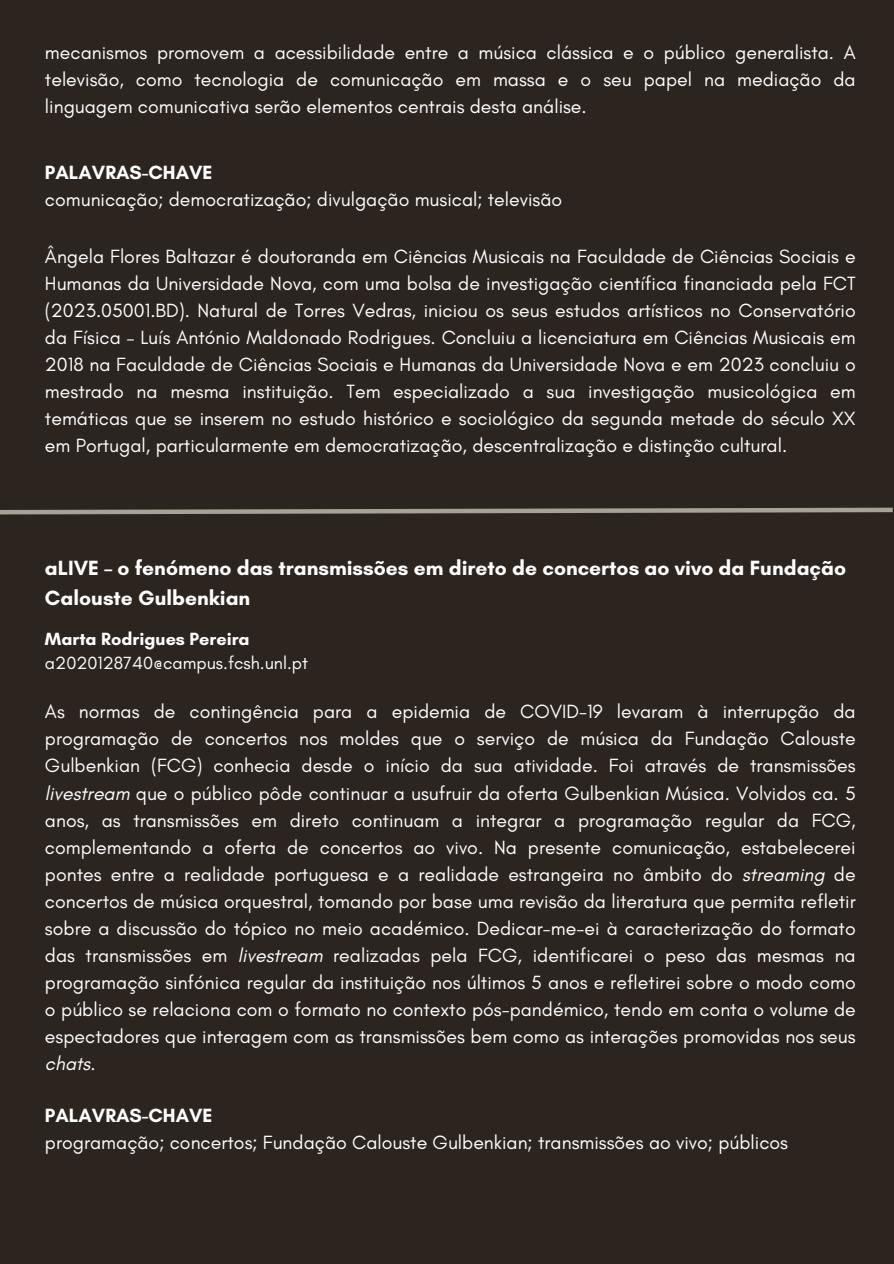
<style>
.page{position:relative;width:894px;height:1264px;background:#fff}
.page>*{position:absolute;margin:0;border:0;box-sizing:border-box;transform-origin:0 0}
.t1{font:700 21px/29.2px "Glacial Indifference";color:#fff}
.t2{font:19.5px/27px "Glacial Indifference";color:#fff;text-align:justify}
.t3{font:18px "Glacial Indifference";color:#fff}
.t4{font:700 18px "Glacial Indifference";color:#fff}
.s1{font-weight:700}
.s2{font-style:italic}
</style>
<div class="page">
<div style="left:0;top:0;width:893px;height:1263px;background:#2c241f"></div>
<svg style="left:0;top:507px;width:893px;height:8px"></svg>
<h2 class="t2" style="left:45px;top:39px;width:812px">mecanismos promovem a acessibilidade entre a música clássica e o público generalista. A televisão, como tecnologia de comunicação em massa e o seu papel na mediação da linguagem comunicativa serão elementos centrais desta análise.</h2>
<h2 class="t2" style="left:45px;top:158px;width:518px"><span class="s1">PALAVRAS-CHAVE<br></span>comunicação; democratização; divulgação musical; televisão</h2>
<h2 class="t2" style="left:45px;top:242px;width:812px">Ângela Flores Baltazar é doutoranda em Ciências Musicais na Faculdade de Ciências Sociais e Humanas da Universidade Nova, com uma bolsa de investigação científica financiada pela FCT (2023.05001.BD). Natural de Torres Vedras, iniciou os seus estudos artísticos no Conservatório da Física – Luís António Maldonado Rodrigues. Concluiu a licenciatura em Ciências Musicais em 2018 na Faculdade de Ciências Sociais e Humanas da Universidade Nova e em 2023 concluiu o mestrado na mesma instituição. Tem especializado a sua investigação musicológica em temáticas que se inserem no estudo histórico e sociológico da segunda metade do século XX em Portugal, particularmente em democratização, descentralização e distinção cultural.</h2>
<p class="t1" style="left:45px;top:553px;width:802px">aLIVE – o fenómeno das transmissões em direto de concertos ao vivo da Fundação<br>Calouste Gulbenkian</p>
<h1 class="t4" style="left:45px;top:627px;width:206px">Marta Rodrigues Pereira</h1>
<p class="t3" style="left:45px;top:652px;width:264px">a2020128740@campus.fcsh.unl.pt</p>
<p class="t2" style="left:45px;top:698px;width:812px">As normas de contingência para a epidemia de COVID-19 levaram à interrupção da programação de concertos nos moldes que o serviço de música da Fundação Calouste Gulbenkian (FCG) conhecia desde o início da sua atividade. Foi através de transmissões <span class="s2">livestream</span> que o público pôde continuar a usufruir da oferta Gulbenkian Música. Volvidos ca. 5 anos, as transmissões em direto continuam a integrar a programação regular da FCG, complementando a oferta de concertos ao vivo. Na presente comunicação, estabelecerei pontes entre a realidade portuguesa e a realidade estrangeira no âmbito do <span class="s2">streaming</span> de concertos de música orquestral, tomando por base uma revisão da literatura que permita refletir sobre a discussão do tópico no meio académico. Dedicar-me-ei à caracterização do formato das transmissões em <span class="s2">livestream</span> realizadas pela FCG, identificarei o peso das mesmas na programação sinfónica regular da instituição nos últimos 5 anos e refletirei sobre o modo como o público se relaciona com o formato no contexto pós-pandémico, tendo em conta o volume de espectadores que interagem com as transmissões bem como as interações promovidas nos seus <span class="s2">chats</span>.</p>
<h2 class="t2" style="left:45px;top:1102px;width:744px"><span class="s1">PALAVRAS-CHAVE<br></span>programação; concertos; Fundação Calouste Gulbenkian; transmissões ao vivo; públicos</h2>
</div>
